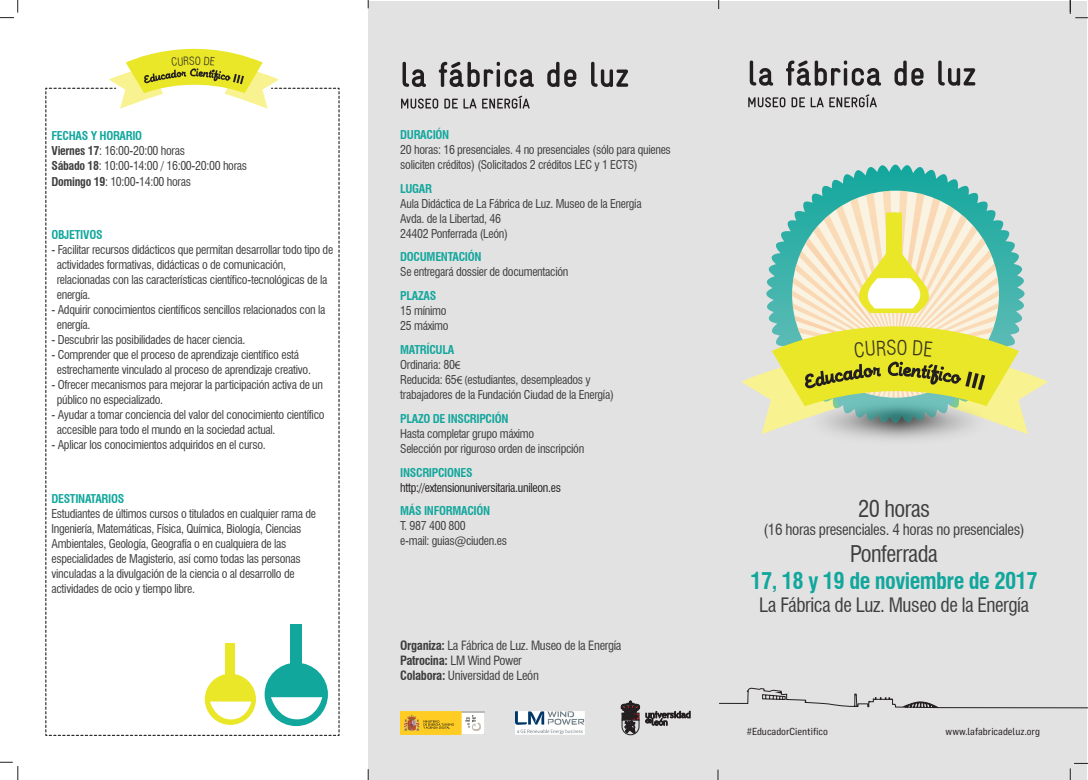
<style>
.page{position:relative;width:1088px;height:780px;background:#fff}
.page>*{position:absolute;margin:0;border:0;box-sizing:border-box;transform-origin:0 0}
.t1{font:700 condensed 22.5px "Swiss 721 BT";letter-spacing:-.025em;color:#12a79d}
.t2{font:condensed 22.5px "Swiss 721 BT";letter-spacing:-.025em;color:#3e3e3f}
.t3{font:condensed 19.38px "Swiss 721 BT";letter-spacing:-.025em;color:#3e3e3f}
.t4{font:condensed 15px "Swiss 721 BT";letter-spacing:-.025em;color:#3e3e3f}
.t5{font:condensed 12.5px/15px "Swiss 721 BT";letter-spacing:-.025em;color:#3e3e3f}
.t6{font:condensed 11.88px/15px "Swiss 721 BT";letter-spacing:-.025em;color:#3e3e3f}
.t7{font:700 condensed 11.88px "Swiss 721 BT";letter-spacing:-.025em;color:#12a79d}
.t8{font:condensed 11.88px "Swiss 721 BT";letter-spacing:-.025em;color:#231f20}
.t9{font:10px "Flama Semicondensed Basic";color:#231f20}
.s1{font-weight:700;color:#12a79d}
.s2{font-weight:700}
.s3{font-family:"Myriad Pro";font-stretch:normal}
</style>
<div class="page">
<div style="left:368px;top:1px;width:719px;height:779px;background:#e3e2e2"></div>
<svg style="left:822px;top:165px;width:147px;height:26px"></svg>
<svg style="left:1070px;top:763px;width:18px;height:17px"></svg>
<svg style="left:0;top:761px;width:18px;height:19px"></svg>
<svg style="left:0;top:0;width:18px;height:18px"></svg>
<svg style="left:719px;top:687px;width:369px;height:21px"></svg>
<svg style="left:1070px;top:0;width:18px;height:18px"></svg>
<img style="left:401px;top:711px;width:83px;height:23px">
<svg style="left:621px;top:700px;width:69px;height:34px"></svg>
<img style="left:515px;top:711px;width:70px;height:23px">
<svg style="left:402px;top:62px;width:24px;height:25px"></svg>
<svg style="left:439px;top:62px;width:95px;height:25px"></svg>
<svg style="left:547px;top:62px;width:29px;height:25px"></svg>
<svg style="left:591px;top:62px;width:37px;height:25px"></svg>
<svg style="left:401px;top:98px;width:37px;height:11px"></svg>
<svg style="left:444px;top:98px;width:32px;height:11px"></svg>
<svg style="left:482px;top:96px;width:48px;height:13px"></svg>
<svg style="left:750px;top:60px;width:23px;height:26px"></svg>
<svg style="left:786px;top:60px;width:95px;height:26px"></svg>
<svg style="left:894px;top:60px;width:29px;height:26px"></svg>
<svg style="left:938px;top:60px;width:37px;height:26px"></svg>
<svg style="left:748px;top:97px;width:37px;height:10px"></svg>
<svg style="left:791px;top:97px;width:14px;height:10px"></svg>
<svg style="left:811px;top:94px;width:66px;height:13px"></svg>
<svg style="left:741px;top:191px;width:307px;height:243px"></svg>
<svg style="left:45px;top:48px;width:295px;height:688px"></svg>
<p class="t6" style="left:51px;top:129px;width:197px"><span class="s1">FECHAS Y HORARIO<br></span><span class="s2">Viernes 17</span>: 16:00-20:00 horas<br><span class="s2">Sábado 18</span>: 10:00-14:00 / 16:00-20:00 horas<br><span class="s2">Domingo 19</span>: 10:00-14:00 horas</p>
<p class="t7" style="left:51px;top:228px;width:53px">OBJETIVOS</p>
<p class="t6" style="left:57px;top:242px;width:278px;text-indent:-5px">- Facilitar recursos didácticos que permitan desarrollar todo tipo de actividades formativas, didácticas o de comunicación, relacionadas con las características científico-tecnológicas de la energía.</p>
<p class="t6" style="left:57px;top:302px;width:270px;text-indent:-5px">- Adquirir conocimientos científicos sencillos relacionados con la energía.</p>
<p class="t6" style="left:51px;top:332px;width:195px">- Descubrir las posibilidades de hacer ciencia.</p>
<p class="t6" style="left:57px;top:347px;width:256px;text-indent:-5px">- Comprender que el proceso de aprendizaje científico está estrechamente vinculado al proceso de aprendizaje creativo.</p>
<p class="t6" style="left:57px;top:377px;width:268px;text-indent:-5px">- Ofrecer mecanismos para mejorar la participación activa de un público no especializado.</p>
<p class="t6" style="left:57px;top:407px;width:269px;text-indent:-5px">- Ayudar a tomar conciencia del valor del conocimiento científico accesible para todo el mundo en la sociedad actual.</p>
<p class="t6" style="left:51px;top:437px;width:216px">- Aplicar los conocimientos adquiridos en el curso.</p>
<p class="t7" style="left:51px;top:491px;width:74px">DESTINATARIOS</p>
<p class="t6" style="left:51px;top:506px;width:266px">Estudiantes de últimos cursos o titulados en cualquier rama de Ingeniería, Matemáticas, Física, Química, Biología, Ciencias Ambientales, Geología, Geografía o en cualquiera de las especialidades de Magisterio, así como todas las personas vinculadas a la divulgación de la ciencia o al desarrollo de actividades de ocio y tiempo libre.</p>
<p class="t7" style="left:400px;top:127px;width:51px">DURACIÓN</p>
<p class="t6" style="left:400px;top:142px;width:272px">20 horas: 16 presenciales. 4 no presenciales (sólo para quienes soliciten créditos) (Solicitados 2 créditos LEC y 1 ECTS)</p>
<p class="t7" style="left:400px;top:181px;width:33px">LUGAR</p>
<p class="t6" style="left:400px;top:196px;width:243px">Aula Didáctica de La Fábrica de Luz. Museo de la Energía<br>Avda. de la Libertad, 46<br>24402 Ponferrada (León)</p>
<p class="t7" style="left:400px;top:250px;width:83px">DOCUMENTACIÓN</p>
<p class="t6" style="left:400px;top:264px;width:170px">Se entregará dossier de documentación</p>
<p class="t7" style="left:400px;top:289px;width:38px">PLAZAS</p>
<p class="t6" style="left:400px;top:303px;width:50px">15 mínimo<br>25 máximo</p>
<p class="t6" style="left:400px;top:342px;width:215px"><span class="s1">MATRÍCULA<br></span>Ordinaria: 80<span class="s3">€<br></span>Reducida: 65<span class="s3">€ (</span>estudiantes, desempleados y trabajadores de la Fundación Ciudad de la Energía)</p>
<p class="t7" style="left:400px;top:411px;width:110px">PLAZO DE INSCRIPCIÓN</p>
<p class="t6" style="left:400px;top:426px;width:185px">Hasta completar grupo máximo<br>Selección por riguroso orden de inscripción</p>
<p class="t7" style="left:400px;top:465px;width:74px">INSCRIPCIONES</p>
<p class="t8" style="left:400px;top:480px;width:162px">http://extensionuniversitaria.unileon.es</p>
<p class="t7" style="left:400px;top:504px;width:91px">MÁS INFORMACIÓN</p>
<p class="t6" style="left:400px;top:518px;width:108px">T. 987 400 800<br>e-mail: guias@ciuden.es</p>
<p class="t5" style="left:400px;top:638px;width:223px"><span class="s2">Organiza:</span> La Fábrica de Luz. Museo de la Energía<br><span class="s2">Patrocina:</span> LM Wind Power<br><span class="s2">Colabora:</span> Universidad de León</p>
<h1 class="t2" style="left:858px;top:495px;width:74px">20 horas</h1>
<p class="t4" style="left:763px;top:520px;width:263px">(16 horas presenciales. 4 horas no presenciales)</p>
<h1 class="t2" style="left:850px;top:540px;width:89px">Ponferrada</h1>
<h1 class="t1" style="left:750px;top:567px;width:289px">17, 18 y 19 de noviembre de 2017</h1>
<h2 class="t3" style="left:759px;top:593px;width:272px">La Fábrica de Luz. Museo de la Energía</h2>
<p class="t9" style="left:747px;top:724px;width:82px">#EducadorCientifico</p>
<p class="t9" style="left:945px;top:724px;width:96px">www.lafabricadeluz.org</p>
</div>
